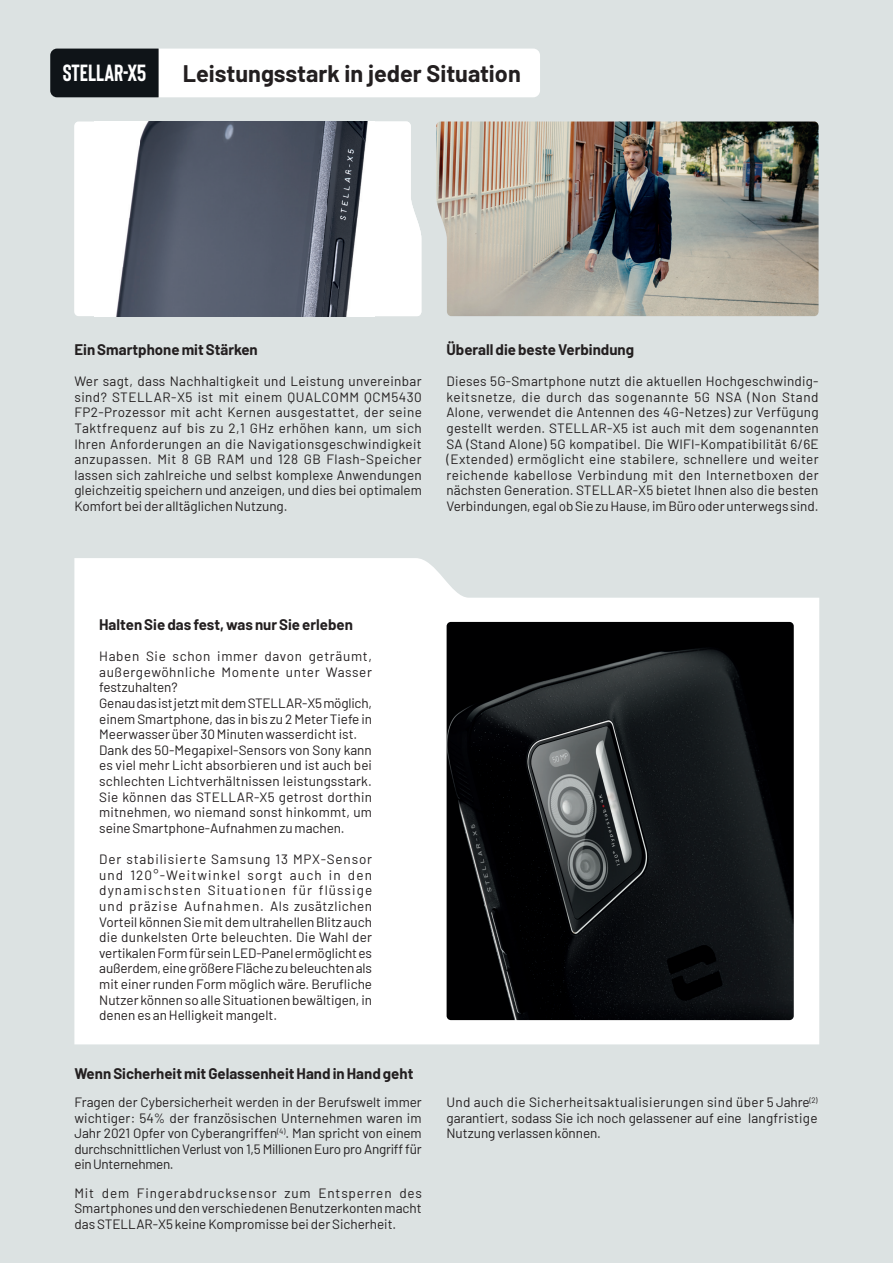
<style>
.page{position:relative;width:893px;height:1263px;background:#dce2e2}
.page>*{position:absolute;margin:0;border:0;box-sizing:border-box;transform-origin:0 0}
.t1{font:700 23.4px "Barlow";color:#231f20}
.t2{font:700 23.4px "Bison";color:#fff}
.t3{font:700 15px "Barlow";color:#231f20}
.t4{font:13.5px/15.6px "Barlow";color:#231f20;text-align:justify}
</style>
<div class="page">
<div style="left:74px;top:122px;width:20px;height:194px;background:#fff"></div>
<img style="left:94px;top:122px;width:317px;height:48px">
<img style="left:94px;top:170px;width:323px;height:49px">
<img style="left:94px;top:219px;width:327px;height:97px">
<img style="left:436px;top:122px;width:383px;height:194px">
<svg style="left:50px;top:49px;width:490px;height:48px;background:#c9cbcb"></svg>
<svg style="left:74px;top:558px;width:745px;height:486px;background:#fcfcfc"></svg>
<img style="left:447px;top:622px;width:347px;height:398px">
<h1 class="t2" style="left:63px;top:58px;width:85px">STELLAR-X5</h1>
<h1 class="t1" style="left:183px;top:56px;width:340px">Leistungsstark in jeder Situation</h1>
<p class="t3" style="left:74px;top:338px;width:185px">Ein Smartphone mit Stärken</p>
<p class="t4" style="left:74px;top:372px;width:349px">Wer sagt, dass Nachhaltigkeit und Leistung unvereinbar sind? STELLAR-X5 ist mit einem QUALCOMM QCM5430<br>FP2-Prozessor mit acht Kernen ausgestattet, der seine Taktfrequenz auf bis zu 2,1 GHz erhöhen kann, um sich Ihren Anforderungen an die Navigationsgeschwindigkeit anzupassen. Mit 8 GB RAM und 128 GB Flash-Speicher lassen sich zahlreiche und selbst komplexe Anwendungen gleichzeitig speichern und anzeigen, und dies bei optimalem Komfort bei der alltäglichen Nutzung.</p>
<p class="t3" style="left:446px;top:338px;width:189px">Überall die beste Verbindung</p>
<p class="t4" style="left:446px;top:372px;width:374px">Dieses 5G-Smartphone nutzt die aktuellen Hochgeschwindig&shy;keitsnetze, die durch das sogenannte 5G NSA (Non Stand Alone, verwendet die Antennen des 4G-Netzes) zur Verfügung gestellt werden. STELLAR-X5 ist auch mit dem sogenannten SA (Stand Alone) 5G kompatibel. Die WIFI-Kompatibilität 6/6E (Extended) ermöglicht eine stabilere, schnellere und weiter reichende kabellose Verbindung mit den Internetboxen der nächsten Generation. STELLAR-X5 bietet Ihnen also die besten Verbindungen, egal ob Sie zu Hause, im Büro oder unterwegs sind.</p>
<p class="t3" style="left:99px;top:613px;width:255px">Halten Sie das fest, was nur Sie erleben</p>
<p class="t4" style="left:99px;top:647px;width:274px;text-align:left">Haben Sie schon immer davon geträumt, außergewöhnliche Momente unter Wasser festzuhalten?<br>Genau das ist jetzt mit dem STELLAR-X5 möglich, einem Smartphone, das in bis zu 2 Meter Tiefe in Meerwasser über 30 Minuten wasserdicht ist.<br>Dank des 50-Megapixel-Sensors von Sony kann es viel mehr Licht absorbieren und ist auch bei schlechten Lichtverhältnissen leistungsstark.<br>Sie können das STELLAR-X5 getrost dorthin mitnehmen, wo niemand sonst hinkommt, um seine Smartphone-Aufnahmen zu machen.</p>
<p class="t4" style="left:99px;top:850px;width:274px">Der stabilisierte Samsung 13 MPX-Sensor und 120°-Weitwinkel sorgt auch in den dynamischsten Situationen für flüssige und präzise Aufnahmen. Als zusätzlichen Vorteil können Sie mit dem ultrahellen Blitz auch die dunkelsten Orte beleuchten. Die Wahl der vertikalen Form für sein LED-Panel ermöglicht es außerdem, eine größere Fläche zu beleuchten als mit einer runden Form möglich wäre. Berufliche Nutzer können so alle Situationen bewältigen, in denen es an Helligkeit mangelt.</p>
<p class="t3" style="left:74px;top:1062px;width:340px">Wenn Sicherheit mit Gelassenheit Hand in Hand geht</p>
<p class="t4" style="left:74px;top:1093px;width:349px">Fragen der Cybersicherheit werden in der Berufswelt immer wichtiger: 54% der französischen Unternehmen waren im Jahr 2021 Opfer von Cyberangriffen<sup>(4)</sup>. Man spricht von einem durchschnittlichen Verlust von 1,5 Millionen Euro pro Angriff für ein Unternehmen.</p>
<p class="t4" style="left:74px;top:1184px;width:349px">Mit dem Fingerabdrucksensor zum Entsperren des Smartphones und den verschiedenen Benutzerkonten macht das STELLAR-X5 keine Kompromisse bei der Sicherheit.</p>
<p class="t4" style="left:446px;top:1093px;width:373px">Und auch die Sicherheitsaktualisierungen sind über 5 Jahre<sup>(2) </sup>garantiert, sodass Sie ich noch gelassener auf eine langfristige Nutzung verlassen können.</p>
</div>
